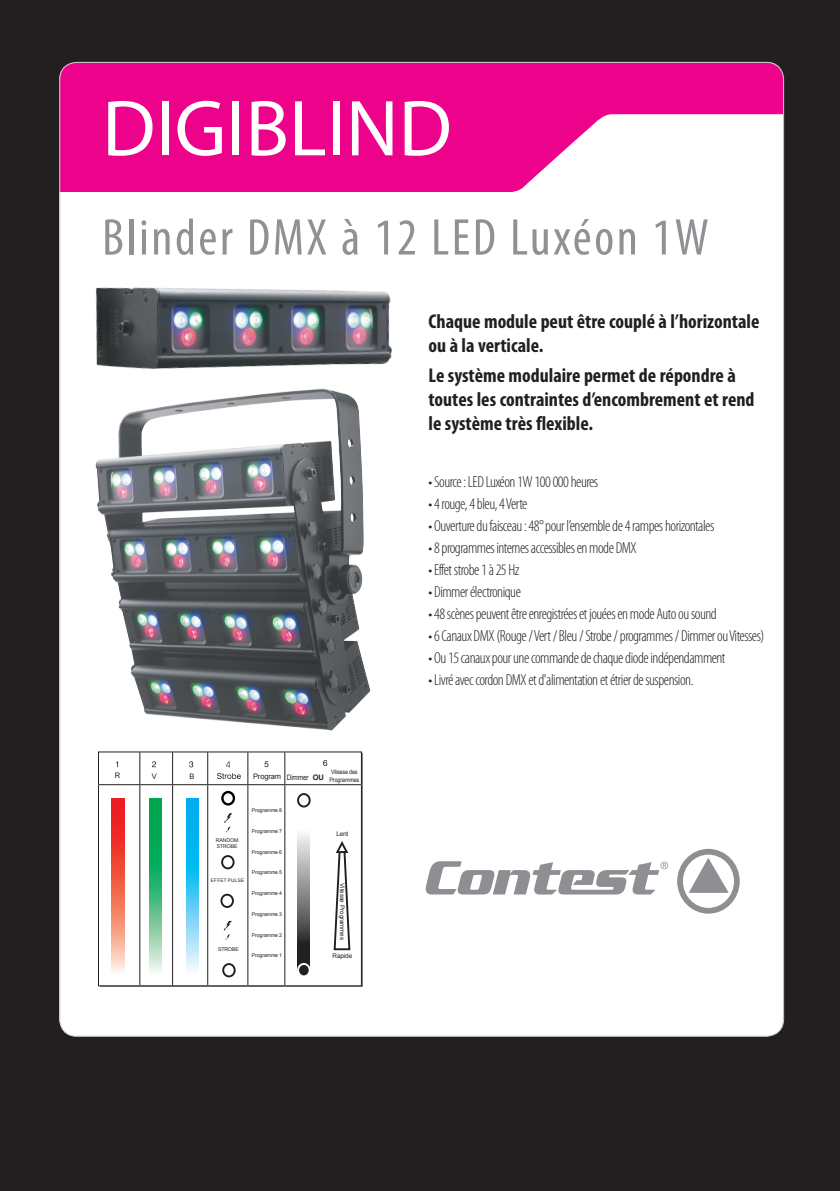
<style>
.page{position:relative;width:840px;height:1191px;background:#fff}
.page>*{position:absolute;margin:0;border:0;box-sizing:border-box;transform-origin:0 0}
.nom_produit{font:80px "Myriad Pro";color:#fff}
.nom_produit-2{font:condensed 52px "Myriad Pro";letter-spacing:.05em;color:#8f9194}
.Desciptif_produit{font:700 condensed 20px/24px "Myriad Pro";color:#231f20}
.caractéristique{font:300 condensed 16px "Myriad Pro";letter-spacing:-.03em;color:#231f20}
.t1{font:7.6px "Arial";letter-spacing:-.015em;color:#231f20}
.t2{font:7.6px "Arial";letter-spacing:-.015em;color:#231f20;scale:.85 1}
.t3{font:6.4px "Arial";letter-spacing:-.015em;color:#231f20}
.t4{font:6.2px/7.4px "Arial";letter-spacing:-.02em;color:#231f20;scale:.87 1}
.t5{font:6.2px "Arial";letter-spacing:-.02em;color:#231f20}
.t6{font:5.2px/5.2px "Arial";letter-spacing:-.015em;color:#231f20}
.t7{font:4.8px "Arial";letter-spacing:.045em;color:#231f20}
.s1{font-weight:700}
</style>
<div class="page">
<div style="left:0;top:0;width:839px;height:1191px;background:#231f20"></div>
<div style="left:59px;top:63px;width:723px;height:973px;background:#fff;border-radius:17px"></div>
<svg style="left:59px;top:62px;width:723px;height:130px;fill:#ed028c"></svg>
<svg style="left:425px;top:849px;width:314px;height:64px"></svg>
<img style="left:96px;top:287px;width:296px;height:82px">
<img style="left:95px;top:388px;width:276px;height:343px">
<svg style="left:98px;top:751px;width:265px;height:236px"></svg>
<p class="nom_produit" style="left:102px;top:79px;width:351px">DIGIBLIND</p>
<p class="nom_produit-2" style="left:102px;top:206px;width:607px">Blinder DMX à 12 LED Luxéon 1W</p>
<p class="Desciptif_produit" style="left:428px;top:309px;width:332px">Chaque module peut être couplé à l’horizontale ou à la verticale.</p>
<p class="Desciptif_produit" style="left:428px;top:363px;width:327px">Le système modulaire permet de répondre à toutes les contraintes d’encombrement et rend le système très flexible.</p>
<p class="t1" style="left:115px;top:770px;width:7px">R</p>
<p class="t1" style="left:152px;top:771px;width:7px">V</p>
<p class="t1" style="left:189px;top:771px;width:7px">B</p>
<p class="t1" style="left:253px;top:771px;width:30px">Program</p>
<p class="t4" style="left:329px;top:768px;width:36px">Vitesse des<br>Programmes</p>
<p class="t2" style="left:287px;top:772px;width:45px">Dimmer <span class="s1">OU</span></p>
<p class="t6" style="left:216px;top:838px;width:24px">RANDOM<br>STROBE</p>
<p class="t7" style="left:211px;top:877px;width:35px">EFFET PULSE</p>
<p class="t6" style="left:218px;top:947px;width:22px">STROBE</p>
<p class="t6" style="left:252px;top:807px;width:32px">Programme 8</p>
<p class="t6" style="left:252px;top:828px;width:32px">Programme 7</p>
<p class="t6" style="left:252px;top:849px;width:32px">Programme 6</p>
<p class="t6" style="left:252px;top:870px;width:32px">Programme 5</p>
<p class="t6" style="left:252px;top:890px;width:32px">Programme 4</p>
<p class="t6" style="left:252px;top:911px;width:32px">Programme 3</p>
<p class="t6" style="left:252px;top:932px;width:32px">Programme 2</p>
<p class="t6" style="left:252px;top:953px;width:32px">Programme 1</p>
<p class="t3" style="left:336px;top:829px;width:14px">Lent</p>
<p class="t5" style="left:346px;top:883px;width:58px;rotate:90deg">Vitesse Programmes</p>
<p class="t3" style="left:332px;top:951px;width:21px">Rapide</p>
<p class="caractéristique" style="left:428px;top:473px;width:171px">• Source : LED Luxéon 1W 100 000 heures</p>
<p class="caractéristique" style="left:428px;top:495px;width:100px">• 4 rouge, 4 bleu, 4 Verte</p>
<p class="caractéristique" style="left:428px;top:517px;width:287px">• Ouverture du faisceau : 48° pour l’ensemble de 4 rampes horizontales</p>
<p class="caractéristique" style="left:428px;top:539px;width:210px">• 8 programmes internes accessibles en mode DMX</p>
<p class="caractéristique" style="left:428px;top:561px;width:93px">• Effet strobe 1 à 25 Hz</p>
<p class="caractéristique" style="left:428px;top:583px;width:94px">• Dimmer électronique</p>
<p class="caractéristique" style="left:428px;top:605px;width:289px">• 48 scènes peuvent être enregistrées et jouées en mode Auto ou sound</p>
<p class="caractéristique" style="left:428px;top:627px;width:337px">• 6 Canaux DMX (Rouge / Vert / Bleu / Strobe / programmes / Dimmer ou Vitesses)</p>
<p class="caractéristique" style="left:428px;top:649px;width:298px">• Ou 15 canaux pour une commande de chaque diode indépendamment</p>
<p class="caractéristique" style="left:428px;top:671px;width:266px">• Livré avec cordon DMX et d'alimentation et étrier de suspension.</p>
</div>
